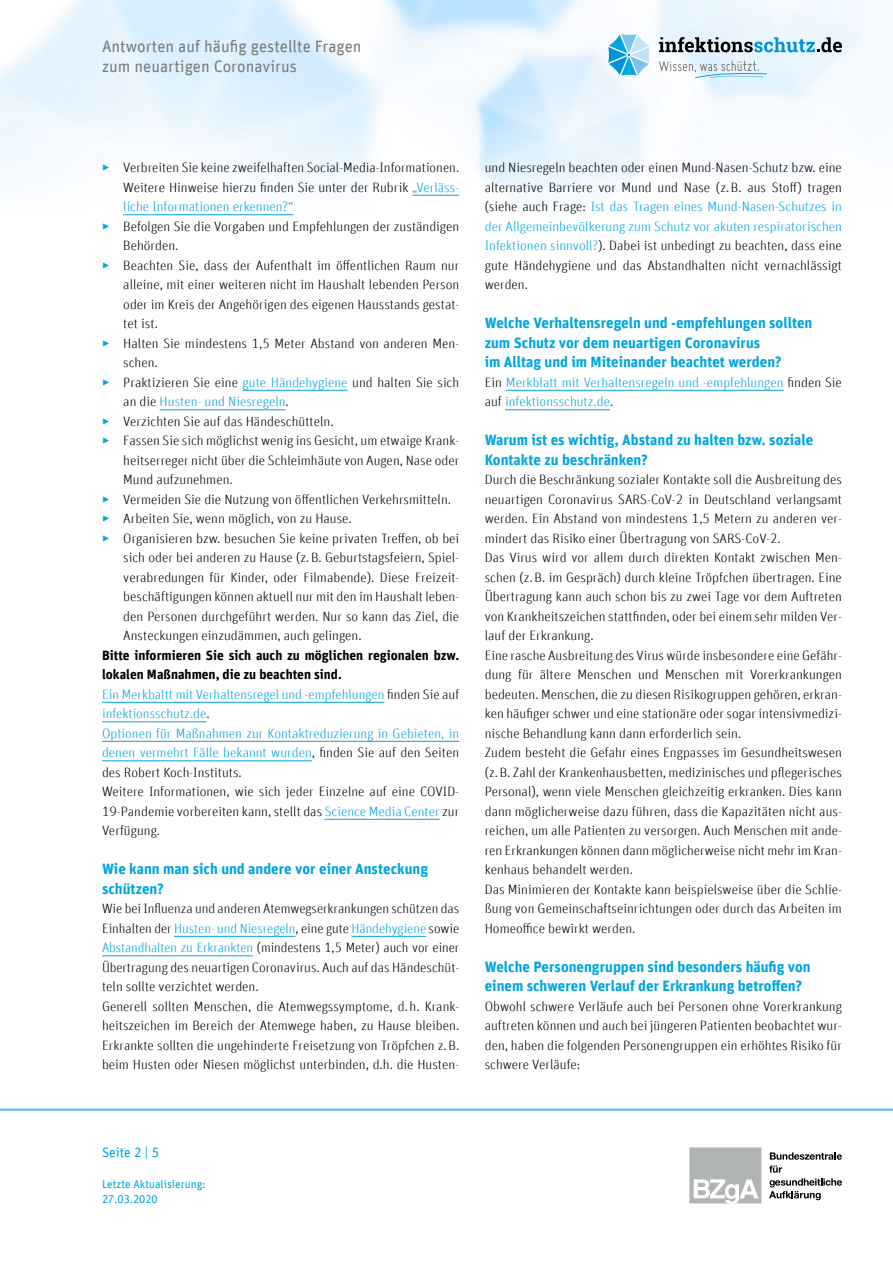
<style>
.page{position:relative;width:893px;height:1263px;background:#fff}
.page>*{position:absolute;margin:0;border:0;box-sizing:border-box;transform-origin:0 0}
.t1{font:16.5px/19.5px "Unit Offc Pro";color:#7b7d7c}
.h3-nummeriert-Ebene_1{font:700 15px/19.5px "Unit Offc Pro";color:#00a5de}
.t2{font:300 13.5px/19.5px "Unit Offc Pro";color:#000;text-align:justify}
.t3{font:300 13.5px/19.5px "Unit Offc Pro";color:#00a5de}
.t4{font:700 13.5px/19.5px "Unit Offc Pro";color:#000}
.t5{font:13.5px "Unit Offc Pro";color:#00a5de}
.t6{font:11.25px/15.8px "Unit Offc Pro";color:#00a5de}
.s1{color:#00a5de}
.s2{color:#000}
</style>
<div class="page">
<hr style="left:0;top:1108px;width:893px;height:3px;background:#6fc2eb">
<svg style="left:659px;top:37px;width:183px;height:15px;background:#8aa5b3"></svg>
<svg style="left:659px;top:61px;width:108px;height:17px"></svg>
<svg style="left:608px;top:34px;width:42px;height:42px"></svg>
<svg style="left:769px;top:1152px;width:73px;height:48px"></svg>
<div style="left:689px;top:1147px;width:72px;height:56px;background:#b1b4b4"></div>
<svg style="left:694px;top:1179px;width:64px;height:24px"></svg>
<hr style="left:412px;top:195px;width:47px;height:1px;background:#00a5de">
<hr style="left:123px;top:214px;width:170px;height:1px;background:#00a5de">
<hr style="left:243px;top:390px;width:105px;height:1px;background:#00a5de">
<hr style="left:160px;top:409px;width:126px;height:1px;background:#00a5de">
<hr style="left:102px;top:702px;width:282px;height:1px;background:#00a5de">
<hr style="left:102px;top:721px;width:104px;height:1px;background:#00a5de">
<hr style="left:102px;top:741px;width:357px;height:1px;background:#00a5de">
<hr style="left:102px;top:760px;width:210px;height:1px;background:#00a5de">
<hr style="left:325px;top:819px;width:115px;height:1px;background:#00a5de">
<hr style="left:174px;top:936px;width:121px;height:1px;background:#00a5de">
<hr style="left:351px;top:936px;width:75px;height:1px;background:#00a5de">
<hr style="left:102px;top:955px;width:151px;height:1px;background:#00a5de">
<hr style="left:506px;top:390px;width:278px;height:1px;background:#00a5de">
<hr style="left:505px;top:409px;width:105px;height:1px;background:#00a5de">
<p class="t1" style="left:102px;top:36px;width:261px">Antworten auf häufig gestellte Fragen zum neuartigen Coronavirus</p>
<p class="t2" style="left:123px;top:158px;width:337px;text-indent:-21px"><span class="s1">▶</span> Verbreiten Sie keine zweifelhaften Social-Media-Informationen.<br>Weitere Hinweise hierzu finden Sie unter der Rubrik <span class="s1">„Verläss&shy;liche Informationen erkennen?“</span></p>
<p class="t2" style="left:123px;top:216px;width:337px;text-indent:-21px"><span class="s1">▶</span> Befolgen Sie die Vorgaben und Empfehlungen der zuständigen<br>Behörden.</p>
<p class="t2" style="left:123px;top:255px;width:337px;text-indent:-21px"><span class="s1">▶</span> Beachten Sie, dass der Aufenthalt im öffentlichen Raum nur alleine, mit einer weiteren nicht im Haushalt lebenden Person oder im Kreis der Angehörigen des eigenen Hausstands gestat&shy;tet ist.</p>
<p class="t2" style="left:123px;top:333px;width:337px;text-indent:-21px"><span class="s1">▶</span> Halten Sie mindestens 1,5 Meter Abstand von anderen Men&shy;schen.</p>
<p class="t2" style="left:123px;top:372px;width:337px;text-indent:-21px"><span class="s1">▶</span> Praktizieren Sie eine <span class="s1">gute Händehygiene</span> und halten Sie sich an die <span class="s1">Husten- und Niesregeln</span>.</p>
<p class="t2" style="left:102px;top:411px;width:233px"><span class="s1">▶</span> Verzichten Sie auf das Händeschütteln.</p>
<p class="t2" style="left:123px;top:431px;width:337px;text-indent:-21px"><span class="s1">▶</span> Fassen Sie sich möglichst wenig ins Gesicht, um etwaige Krank&shy;heitserreger nicht über die Schleimhäute von Augen, Nase oder Mund aufzunehmen.</p>
<p class="t2" style="left:102px;top:489px;width:351px"><span class="s1">▶</span> Vermeiden Sie die Nutzung von öffentlichen Verkehrsmitteln.</p>
<p class="t2" style="left:102px;top:509px;width:251px"><span class="s1">▶</span> Arbeiten Sie, wenn möglich, von zu Hause.</p>
<p class="t2" style="left:123px;top:528px;width:337px;text-indent:-21px"><span class="s1">▶</span> Organisieren bzw. besuchen Sie keine privaten Treffen, ob bei sich oder bei anderen zu Hause (z.B. Geburtstagsfeiern, Spiel&shy;verabredungen für Kinder, oder Filmabende). Diese Freizeit&shy;beschäftigungen können aktuell nur mit den im Haushalt leben&shy;den Personen durchgeführt werden. Nur so kann das Ziel, die Ansteckungen einzudämmen, auch gelingen.</p>
<p class="t4" style="left:102px;top:645px;width:359px">Bitte informieren Sie sich auch zu möglichen regionalen bzw. lokalen Maßnahmen, die zu beachten sind.</p>
<p class="t3" style="left:102px;top:684px;width:359px">Ein Merkbaltt mit Verhaltensregel und -empfehlungen <span class="s2">finden Sie auf </span>infektionsschutz.de<span class="s2">.</span></p>
<p class="t3" style="left:102px;top:723px;width:359px;text-align:justify">Optionen für Maßnahmen zur Kontaktreduzierung in Gebieten, in denen vermehrt Fälle bekannt wurden<span class="s2">, finden Sie auf den Seiten des Robert Koch-Instituts.</span></p>
<p class="t2" style="left:102px;top:782px;width:359px">Weitere Informationen, wie sich jeder Einzelne auf eine COVID-19-Pandemie vorbereiten kann, stellt das <span class="s1">Science Media Center</span> zur Verfügung.</p>
<h2 class="h3-nummeriert-Ebene_1" style="left:102px;top:858px;width:328px">Wie kann man sich und andere vor einer Ansteckung schützen?</h2>
<p class="t2" style="left:102px;top:899px;width:359px">Wie bei Influenza und anderen Atemwegserkrankungen schützen das Einhalten der <span class="s1">Husten- und Niesregeln</span>, eine gute <span class="s1">Händehygiene</span> sowie <span class="s1">Abstandhalten zu Erkrankten</span> (mindestens 1,5 Meter) auch vor einer Übertragung des neuartigen Coronavirus. Auch auf das Händeschüt&shy;teln sollte verzichtet werden.</p>
<p class="t2" style="left:102px;top:996px;width:359px">Generell sollten Menschen, die Atemwegssymptome, d.h. Krank&shy;heitszeichen im Bereich der Atemwege haben, zu Hause bleiben.<br>Erkrankte sollten die ungehinderte Freisetzung von Tröpfchen z.B. beim Husten oder Niesen möglichst unterbinden, d.h. die Husten-</p>
<p class="t2" style="left:485px;top:158px;width:359px">und Niesregeln beachten oder einen Mund-Nasen-Schutz bzw. eine alternative Barriere vor Mund und Nase (z.B. aus Stoff) tragen (siehe auch Frage: <span class="s1">Ist das Tragen eines Mund-Nasen-Schutzes in der Allgemeinbevölkerung zum Schutz vor akuten respiratorischen Infektionen sinnvoll?</span>). Dabei ist unbedingt zu beachten, dass eine gute Händehygiene und das Abstandhalten nicht vernachlässigt werden.</p>
<h2 class="h3-nummeriert-Ebene_1" style="left:485px;top:312px;width:329px">Welche Verhaltensregeln und -empfehlungen sollten zum Schutz vor dem neuartigen Coronavirus<br>im Alltag und im Miteinander beachtet werden?</h2>
<p class="t3" style="left:485px;top:372px;width:359px"><span class="s2">Ein</span> Merkblatt mit Verhaltensregeln und -empfehlungen <span class="s2">finden Sie auf</span> infektionsschutz.de<span class="s2">.</span></p>
<h2 class="h3-nummeriert-Ebene_1" style="left:485px;top:429px;width:330px">Warum ist es wichtig, Abstand zu halten bzw. soziale<br>Kontakte zu beschränken?</h2>
<p class="t2" style="left:485px;top:470px;width:359px">Durch die Beschränkung sozialer Kontakte soll die Ausbreitung des neuartigen Coronavirus SARS-CoV-2 in Deutschland verlangsamt werden. Ein Abstand von mindestens 1,5 Metern zu anderen ver&shy;mindert das Risiko einer Übertragung von SARS-CoV-2.</p>
<p class="t2" style="left:485px;top:548px;width:359px">Das Virus wird vor allem durch direkten Kontakt zwischen Men&shy;schen (z.B. im Gespräch) durch kleine Tröpfchen übertragen. Eine Übertragung kann auch schon bis zu zwei Tage vor dem Auftreten von Krankheitszeichen stattfinden, oder bei einem sehr milden Ver&shy;lauf der Erkrankung.</p>
<p class="t2" style="left:485px;top:645px;width:359px">Eine rasche Ausbreitung des Virus würde insbesondere eine Gefähr&shy;dung für ältere Menschen und Menschen mit Vorerkrankungen bedeuten. Menschen, die zu diesen Risikogruppen gehören, erkran&shy;ken häufiger schwer und eine stationäre oder sogar intensivmedizi&shy;nische Behandlung kann dann erforderlich sein.</p>
<p class="t2" style="left:485px;top:743px;width:359px">Zudem besteht die Gefahr eines Engpasses im Gesundheitswesen (z.B. Zahl der Krankenhausbetten, medizinisches und pflegerisches Personal), wenn viele Menschen gleichzeitig erkranken. Dies kann dann möglicherweise dazu führen, dass die Kapazitäten nicht aus&shy;reichen, um alle Patienten zu versorgen. Auch Menschen mit ande&shy;ren Erkrankungen können dann möglicherweise nicht mehr im Kran&shy;kenhaus behandelt werden.</p>
<p class="t2" style="left:485px;top:879px;width:359px">Das Minimieren der Kontakte kann beispielsweise über die Schlie&shy;ßung von Gemeinschaftseinrichtungen oder durch das Arbeiten im Homeoffice bewirkt werden.</p>
<h2 class="h3-nummeriert-Ebene_1" style="left:485px;top:956px;width:327px">Welche Personengruppen sind besonders häufig von einem schweren Verlauf der Erkrankung betroffen?</h2>
<p class="t2" style="left:485px;top:996px;width:359px">Obwohl schwere Verläufe auch bei Personen ohne Vorerkrankung auftreten können und auch bei jüngeren Patienten beobachtet wur&shy;den, haben die folgenden Personengruppen ein erhöhtes Risiko für schwere Verläufe:</p>
<p class="t5" style="left:102px;top:1142px;width:59px">Seite 2 | 5</p>
<p class="t6" style="left:102px;top:1175px;width:105px">Letzte Aktualisierung:<br>27.03.2020</p>
</div>
